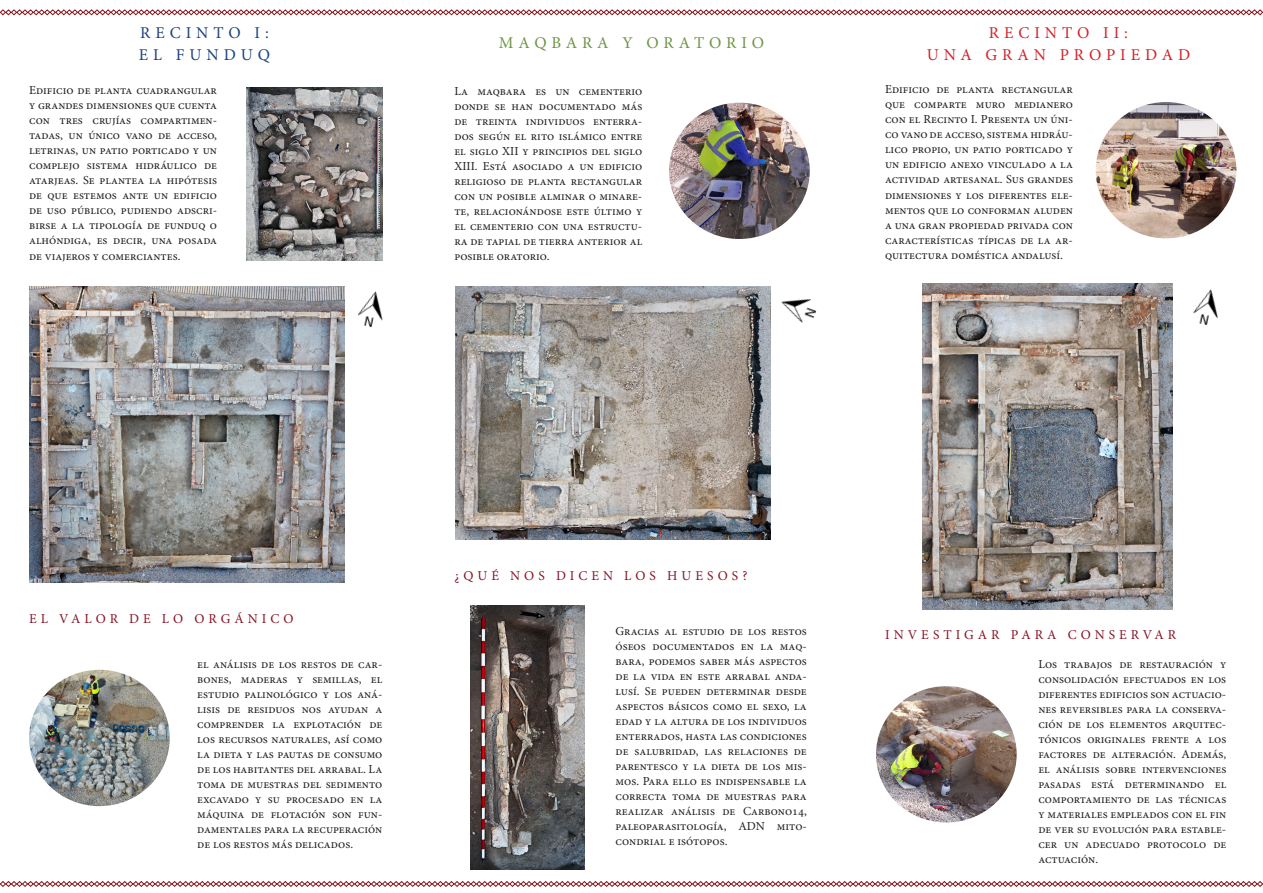
<style>
.page{position:relative;width:1263px;height:893px;background:#fff}
.page>*{position:absolute;margin:0;border:0;box-sizing:border-box;transform-origin:0 0}
.t1{font:16.5px "Minion Pro";letter-spacing:.3em;color:#d3222b}
.t2{font:16.5px "Minion Pro";letter-spacing:.3em;color:#1b427f}
.t3{font:16.5px "Minion Pro";letter-spacing:.29em;color:#6e9543}
.t4{font:13.5px "Minion Pro";letter-spacing:.3em;color:#861326}
.t5{font:12.3px/15px "Minion Pro";color:#231f20;text-align:justify}
</style>
<div class="page">
<img style="left:29px;top:286px;width:315px;height:297px">
<img style="left:455px;top:286px;width:315px;height:253px">
<img style="left:922px;top:283px;width:251px;height:327px">
<img style="left:471px;top:606px;width:113px;height:264px">
<img style="left:1096px;top:102px;width:140px;height:136px">
<img style="left:876px;top:686px;width:141px;height:136px">
<img style="left:669px;top:103px;width:141px;height:136px">
<img style="left:29px;top:670px;width:141px;height:136px">
<img style="left:246px;top:87px;width:136px;height:173px">
<img style="left:358px;top:291px;width:25px;height:37px">
<img style="left:781px;top:298px;width:36px;height:25px">
<svg style="left:0;top:881px;width:1263px;height:6px"></svg>
<svg style="left:0;top:9px;width:1263px;height:6px"></svg>
<img style="left:1193px;top:289px;width:25px;height:36px">
<p class="t2" style="left:140px;top:21px;width:130px">RECINTO I:</p>
<p class="t2" style="left:139px;top:44px;width:133px">EL FUNDUQ</p>
<p class="t5" style="left:29px;top:83px;width:189px">Edificio de planta cuadrangular y grandes dimensiones que cuenta con tres crujías compartimen&shy;tadas, un único vano de acceso, letrinas, un patio porticado y un complejo sistema hidráulico de atarjeas. Se plantea la hipótesis de que estemos ante un edificio de uso público, pudiendo adscri&shy;birse a la tipología de funduq o alhóndiga, es decir, una posada</p>
<p class="t5" style="left:29px;top:249px;width:153px">de viajeros y comerciantes.</p>
<p class="t3" style="left:499px;top:32px;width:267px">MAQBARA Y ORATORIO</p>
<p class="t1" style="left:989px;top:21px;width:141px">RECINTO II:</p>
<p class="t1" style="left:927px;top:44px;width:265px">UNA GRAN PROPIEDAD</p>
<p class="t5" style="left:454px;top:84px;width:189px">La maqbara es un cementerio donde se han documentado más de treinta individuos enterra&shy;dos según el rito islámico entre el siglo XII y principios del siglo XIII. Está asociado a un edificio religioso de planta rectangular con un posible alminar o minare&shy;te, relacionándose este último y el cementerio con una estructu&shy;ra de tapial de tierra anterior al posible oratorio.</p>
<p class="t5" style="left:885px;top:82px;width:189px">Edificio de planta rectangular que comparte muro medianero con el Recinto I. Presenta un úni&shy;co vano de acceso, sistema hidráu&shy;lico propio, un patio porticado y un edificio anexo vinculado a la actividad artesanal. Sus grandes dimensiones y los diferentes ele&shy;mentos que lo conforman aluden a una gran propiedad privada con características típicas de la ar&shy;quitectura doméstica andalusí.</p>
<p class="t4" style="left:29px;top:609px;width:266px">EL VALOR DE LO ORGÁNICO</p>
<p class="t5" style="left:197px;top:657px;width:187px">el análisis de los restos de car&shy;bones, maderas y semillas, el estudio palinológico y los aná&shy;lisis de residuos nos ayudan a comprender la explotación de los recursos naturales, así como la dieta y las pautas de consumo de los habitantes del arrabal. La toma de muestras del sedimento excavado y su procesado en la máquina de flotación son fun&shy;damentales para la recuperación de los restos más delicados.</p>
<p class="t4" style="left:454px;top:567px;width:295px">¿QUÉ NOS DICEN LOS HUESOS?</p>
<p class="t5" style="left:616px;top:624px;width:193px">Gracias al estudio de los restos óseos documentados en la maq&shy;bara, podemos saber más aspectos de la vida en este arrabal anda&shy;lusí. Se pueden determinar desde aspectos básicos como el sexo, la edad y la altura de los individuos enterrados, hasta las condiciones de salubridad, las relaciones de parentesco y la dieta de los mis&shy;mos. Para ello es indispensable la correcta toma de muestras para realizar análisis de Carbono14, paleoparasitología, ADN mito&shy;condrial e isótopos.</p>
<p class="t4" style="left:885px;top:625px;width:293px">INVESTIGAR PARA CONSERVAR</p>
<p class="t5" style="left:1038px;top:657px;width:189px">Los trabajos de restauración y consolidación efectuados en los diferentes edificios son actuacio&shy;nes reversibles para la conserva&shy;ción de los elementos arquitec&shy;tónicos originales frente a los factores de alteración. Además, el análisis sobre intervenciones pasadas está determinando el comportamiento de las técnicas y materiales empleados con el fin de ver su evolución para estable&shy;cer un adecuado protocolo de actuación.</p>
</div>
